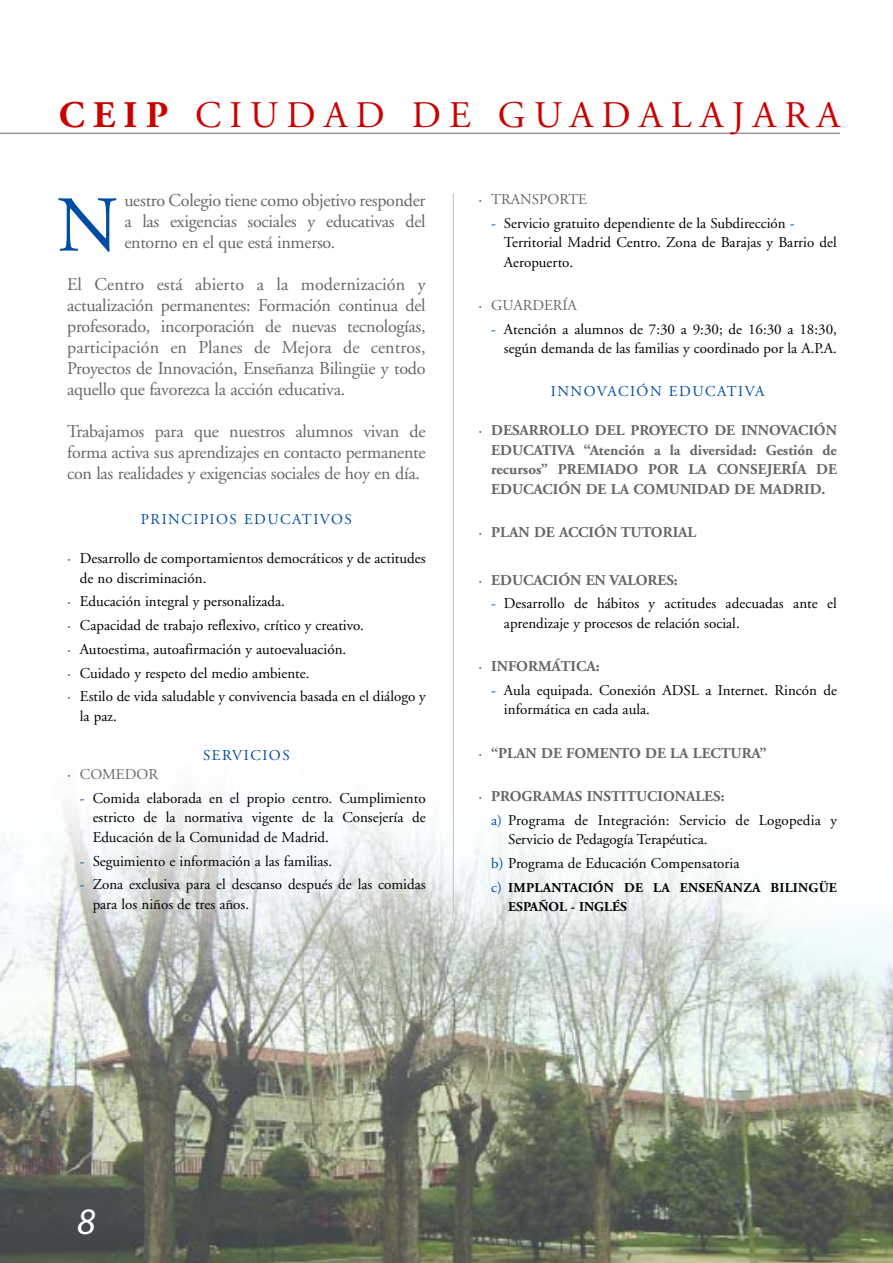
<style>
.page{position:relative;width:893px;height:1263px;background:#fff}
.page>*{position:absolute;margin:0;border:0;box-sizing:border-box;transform-origin:0 0}
.t1{font:78.9px "Adobe Garamond";color:#004ca2}
.t2{font:37.5px "Adobe Garamond";letter-spacing:.22em;color:#cb0000}
.t3{font:italic 37.5px "Myriad";color:#fff}
.t4{font:18px/21px "Adobe Garamond";letter-spacing:-.015em;color:#666;text-align:justify}
.t5{font:15px/19.5px "Adobe Garamond";color:#000}
.t6{font:700 15px/19.5px "Adobe Garamond";color:#666;text-align:justify}
.t7{font:15px "Adobe Garamond";letter-spacing:.1em;color:#004ca2}
.t8{font:15px "Adobe Garamond";color:#666}
.t9{font:700 13.5px/19.5px "Adobe Garamond";letter-spacing:.02em;color:#000}
.s1{font-weight:700}
.s2{color:#004ca2}
.s3{font-weight:400;color:#004ca2}
.s4{font-weight:700;color:#666}
.s5{font-weight:400;font-size:15px;color:#004ca2}
</style>
<div class="page">
<img style="left:0;top:582px;width:893px;height:681px">
<hr style="left:0;top:133px;width:840px;height:1px;background:#666">
<hr style="left:453px;top:193px;width:1px;height:720px;background:#bfbfbf">
<h2 class="t2" style="left:59px;top:100px;width:783px"><span class="s1">CEIP</span> CIUDAD DE GUADALAJARA</h2>
<p class="t4" style="left:124px;top:192px;width:303px">uestro Colegio tiene como objetivo responder a las exigencias sociales y educativas del entorno en el que está inmerso.</p>
<p class="t4" style="left:67px;top:276px;width:360px">El Centro está abierto a la modernización y actualización permanentes: Formación continua del profesorado, incorporación de nuevas tecnologías, participación en Planes de Mejora de centros, Proyectos de Innovación, Enseñanza Bilingüe y todo aquello que favorezca la acción educativa.</p>
<p class="t4" style="left:67px;top:423px;width:360px">Trabajamos para que nuestros alumnos vivan de forma activa sus aprendizajes en contacto permanente con las realidades y exigencias sociales de hoy en día.</p>
<p class="t7" style="left:141px;top:513px;width:213px">PRINCIPIOS EDUCATIVOS</p>
<p class="t5" style="left:80px;top:550px;width:347px;text-indent:-13px"><span class="s2">·</span> Desarrollo de comportamientos democráticos y de actitudes de no discriminación.</p>
<p class="t5" style="left:67px;top:591px;width:360px;line-height:23.7px"><span class="s2">·</span> Educación integral y personalizada.<br><span class="s2">·</span> Capacidad de trabajo reflexivo, crítico y creativo.<br><span class="s2">·</span> Autoestima, autoafirmación y autoevaluación.<br><span class="s2">·</span> Cuidado y respeto del medio ambiente.<br><span class="s2">·</span> Estilo de vida saludable y convivencia basada en el diálogo y</p>
<p class="t5" style="left:80px;top:708px;width:38px">la paz.</p>
<p class="t7" style="left:203px;top:749px;width:88px">SERVICIOS</p>
<p class="t8" style="left:67px;top:768px;width:92px"><span class="s2">·</span> COMEDOR</p>
<p class="t5" style="left:93px;top:790px;width:334px;text-align:justify;text-indent:-13px"><span class="s2">-</span> Comida elaborada en el propio centro. Cumplimiento estricto de la normativa vigente de la Consejería de Educación de la Comunidad de Madrid.</p>
<p class="t5" style="left:80px;top:852px;width:254px"><span class="s2">-</span> Seguimiento e información a las familias.</p>
<p class="t5" style="left:93px;top:876px;width:334px;text-indent:-13px"><span class="s2">-</span> Zona exclusiva para el descanso después de las comidas para los niños de tres años.</p>
<h1 class="t1" style="left:57px;top:194px;width:63px">N</h1>
<p class="t8" style="left:478px;top:193px;width:110px"><span class="s2">·</span> TRANSPORTE</p>
<p class="t5" style="left:504px;top:215px;width:334px;text-indent:-13px"><span class="s2">-</span> Servicio gratuito dependiente de la Subdirección <span class="s2">-<br></span>Territorial Madrid Centro. Zona de Barajas y Barrio del<br>Aeropuerto.</p>
<p class="t8" style="left:478px;top:299px;width:100px"><span class="s2">·</span> GUARDERÍA</p>
<p class="t5" style="left:491px;top:321px;width:347px;text-align:right"><span class="s2">-</span> Atención a alumnos de 7:30 a 9:30; de 16:30 a 18:30, según demanda de las familias y coordinado por la A.P.A.</p>
<p class="t7" style="left:551px;top:386px;width:215px">INNOVACIÓN EDUCATIVA</p>
<p class="t6" style="left:491px;top:422px;width:347px;text-indent:-13px"><span class="s3">·</span> DESARROLLO DEL PROYECTO DE INNOVACIÓN EDUCATIVA “Atención a la diversidad: Gestión de recursos” PREMIADO POR LA CONSEJERÍA DE EDUCACIÓN DE LA COMUNIDAD DE MADRID.</p>
<p class="t6" style="left:478px;top:524px;width:219px"><span class="s3">·</span> PLAN DE ACCIÓN TUTORIAL</p>
<p class="t6" style="left:478px;top:572px;width:201px"><span class="s3">·</span> EDUCACIÓN EN VALORES:</p>
<p class="t5" style="left:504px;top:595px;width:334px;text-indent:-13px"><span class="s2">-</span> Desarrollo de hábitos y actitudes adecuadas ante el aprendizaje y procesos de relación social.</p>
<p class="t6" style="left:478px;top:658px;width:123px"><span class="s3">·</span> INFORMÁTICA:</p>
<p class="t5" style="left:504px;top:682px;width:334px;text-indent:-13px"><span class="s2">-</span> Aula equipada. Conexión ADSL a Internet. Rincón de informática en cada aula.</p>
<p class="t6" style="left:478px;top:745px;width:290px"><span class="s3">·</span> “PLAN DE FOMENTO DE LA LECTURA”</p>
<p class="t5" style="left:491px;top:786px;width:347px;line-height:23.7px;text-indent:-13px"><span class="s2">·</span> <span class="s4">PROGRAMAS INSTITUCIONALES:<br></span><span class="s2">a)</span> Programa de Integración: Servicio de Logopedia y</p>
<p class="t5" style="left:491px;top:829px;width:250px;line-height:23.7px;text-indent:17px">Servicio de Pedagogía Terapéutica.<br><span class="s2">b)</span> Programa de Educación Compensatoria</p>
<p class="t9" style="left:508px;top:879px;width:330px;text-indent:-17px"><span class="s5">c)</span> IMPLANTACIÓN DE LA ENSEÑANZA BILINGÜE<br>ESPAÑOL - INGLÉS</p>
<h2 class="t3" style="left:77px;top:1207px;width:20px">8</h2>
</div>
